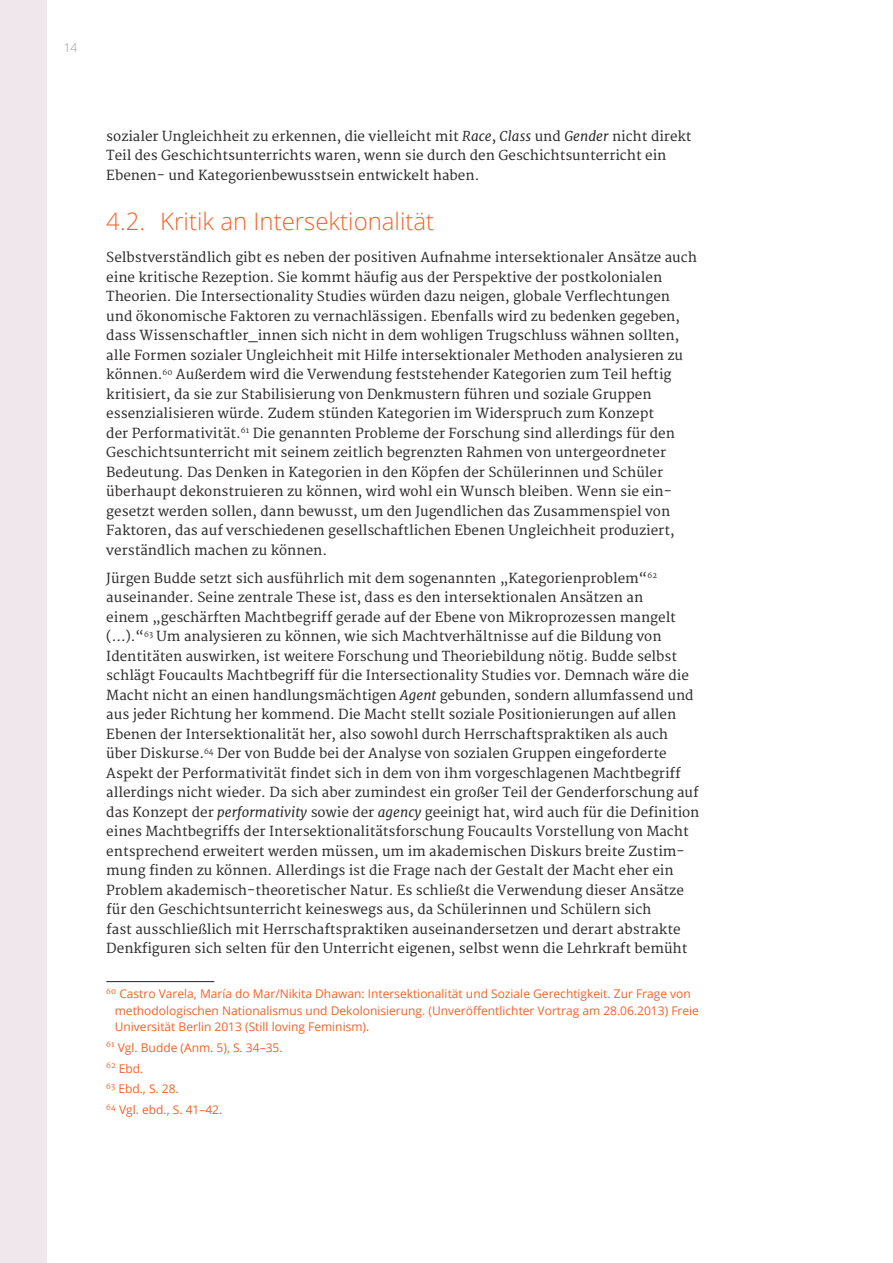
<style>
.page{position:relative;width:893px;height:1263px;background:#fff}
.page>*{position:absolute;margin:0;border:0;box-sizing:border-box;transform-origin:0 0}
.t1{font:300 24px "Open Sans";color:#f26228}
.Fließend_Text{font:13.5px/19.5px "Merriweather";color:#2d2a2b}
.Fußnote{font:12px/16.5px "Open Sans";color:#f26228}
.t2{font:300 12px "Open Sans";color:#939393}
.s1{font-style:italic}
</style>
<div class="page">
<div style="left:0;top:0;width:47px;height:1263px;background:#f0e7ec"></div>
<hr style="left:106px;top:981px;width:108px;height:1px;background:#231f20">
<p class="t2" style="left:64px;top:39px;width:15px">14</p>
<p class="Fließend_Text" style="left:106px;top:127px;width:587px">sozialer Ungleichheit zu erkennen, die vielleicht mit <span class="s1">Race</span>, <span class="s1">Class</span> und <span class="s1">Gender</span> nicht direkt<br>Teil des Geschichtsunterrichts waren, wenn sie durch den Geschichtsunterricht ein<br>Ebenen- und Kategorienbewusstsein entwickelt haben.</p>
<p class="t1" style="left:106px;top:205px;width:329px">4.2. Kritik an Intersektionalität</p>
<p class="Fließend_Text" style="left:106px;top:248px;width:592px">Selbstverständlich gibt es neben der positiven Aufnahme intersektionaler Ansätze auch eine kritische Rezeption. Sie kommt häufig aus der Perspektive der postkolonialen Theorien. Die Intersectionality Studies würden dazu neigen, globale Verflechtungen und ökonomische Faktoren zu vernachlässigen. Ebenfalls wird zu bedenken gegeben, dass Wissenschaftler_innen sich nicht in dem wohligen Trugschluss wähnen sollten, alle Formen sozialer Ungleichheit mit Hilfe intersektionaler Methoden analysieren zu können.<sup>60</sup> Außerdem wird die Verwendung feststehender Kategorien zum Teil heftig kritisiert, da sie zur Stabilisierung von Denkmustern führen und soziale Gruppen essenzialisieren würde. Zudem stünden Kategorien im Widerspruch zum Konzept<br>der Performativität.<sup>61</sup> Die genannten Probleme der Forschung sind allerdings für den Geschichtsunterricht mit seinem zeitlich begrenzten Rahmen von untergeordneter Bedeutung. Das Denken in Kategorien in den Köpfen der Schülerinnen und Schüler überhaupt dekonstruieren zu können, wird wohl ein Wunsch bleiben. Wenn sie ein&shy;gesetzt werden sollen, dann bewusst, um den Jugendlichen das Zusammenspiel von Faktoren, das auf verschiedenen gesellschaftlichen Ebenen Ungleichheit produziert, verständlich machen zu können.</p>
<p class="Fließend_Text" style="left:106px;top:569px;width:595px">Jürgen Budde setzt sich ausführlich mit dem sogenannten „Kategorienproblem“<sup>62 </sup>auseinander. Seine zentrale These ist, dass es den intersektionalen Ansätzen an<br>einem „geschärften Machtbegriff gerade auf der Ebene von Mikroprozessen mangelt (…).“<sup>63</sup> Um analysieren zu können, wie sich Machtverhältnisse auf die Bildung von Identitäten auswirken, ist weitere Forschung und Theoriebildung nötig. Budde selbst schlägt Foucaults Machtbegriff für die Intersectionality Studies vor. Demnach wäre die Macht nicht an einen handlungsmächtigen <span class="s1">Agent</span> gebunden, sondern allumfassend und aus jeder Richtung her kommend. Die Macht stellt soziale Positionierungen auf allen Ebenen der Intersektionalität her, also sowohl durch Herrschaftspraktiken als auch über Diskurse.<sup>64</sup> Der von Budde bei der Analyse von sozialen Gruppen eingeforderte Aspekt der Performativität findet sich in dem von ihm vorgeschlagenen Machtbegriff allerdings nicht wieder. Da sich aber zumindest ein großer Teil der Genderforschung auf das Konzept der <span class="s1">performativity</span> sowie der <span class="s1">agency</span> geeinigt hat, wird auch für die Definition eines Machtbegriffs der Intersektionalitätsforschung Foucaults Vorstellung von Macht entsprechend erweitert werden müssen, um im akademischen Diskurs breite Zustim&shy;mung finden zu können. Allerdings ist die Frage nach der Gestalt der Macht eher ein Problem akademisch-theoretischer Natur. Es schließt die Verwendung dieser Ansätze für den Geschichtsunterricht keineswegs aus, da Schülerinnen und Schülern sich<br>fast ausschließlich mit Herrschaftspraktiken auseinandersetzen und derart abstrakte Denkfiguren sich selten für den Unterricht eigenen, selbst wenn die Lehrkraft bemüht</p>
<p class="Fußnote" style="left:115px;top:985px;width:586px;text-indent:-9px"><sup>60</sup> Castro Varela, María do Mar/Nikita Dhawan: Intersektionalität und Soziale Gerechtigkeit. Zur Frage von methodologischen Nationalismus und Dekolonisierung. (Unveröffentlichter Vortrag am 28.06.2013) Freie<br>Universität Berlin 2013 (Still loving Feminism).</p>
<p class="Fußnote" style="left:106px;top:1039px;width:178px"><sup>61</sup> Vgl. Budde (Anm. 5), S. 34–35.</p>
<p class="Fußnote" style="left:106px;top:1060px;width:39px"><sup>62</sup> Ebd.</p>
<p class="Fußnote" style="left:106px;top:1080px;width:74px"><sup>63</sup> Ebd., S. 28.</p>
<p class="Fußnote" style="left:106px;top:1101px;width:118px"><sup>64</sup> Vgl. ebd., S. 41–42.</p>
</div>
